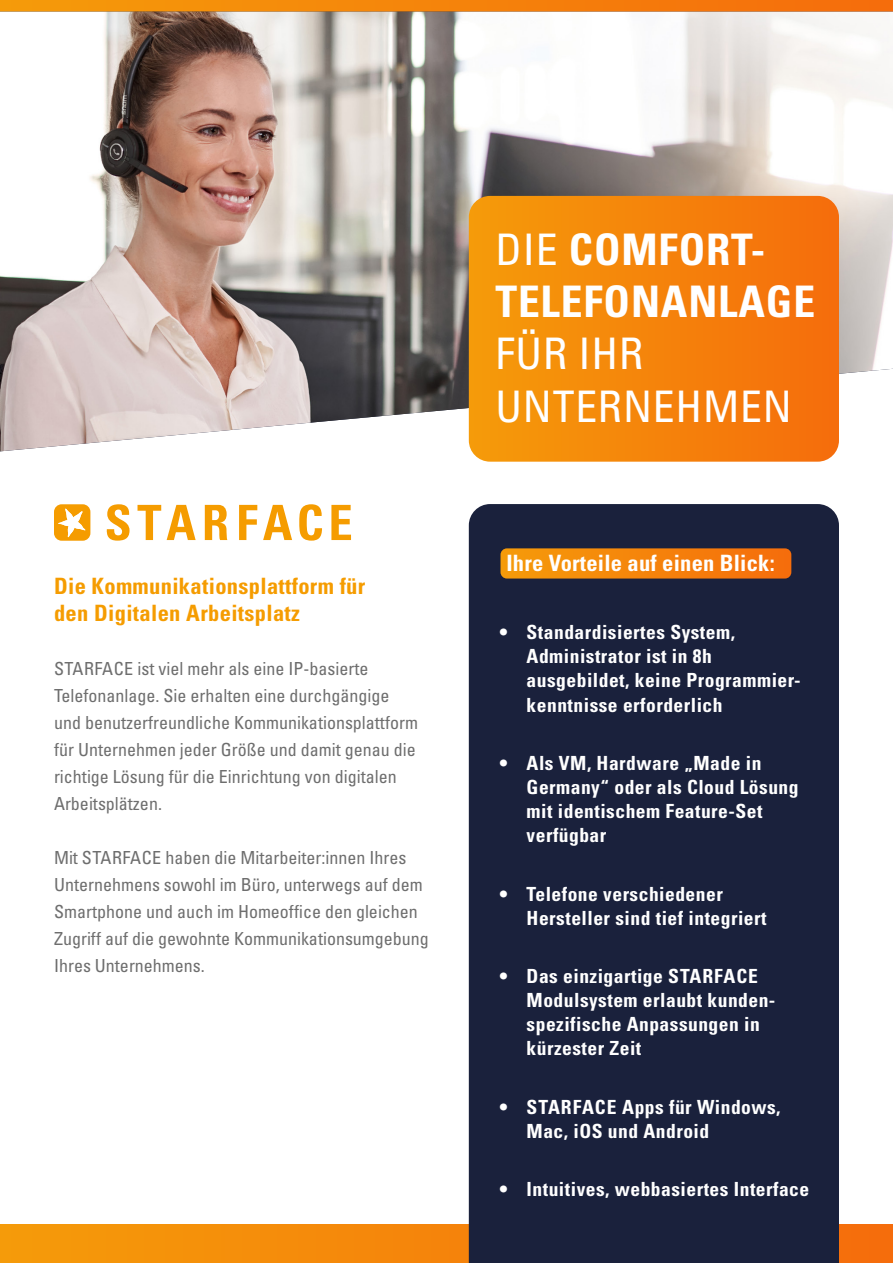
<style>
.page{position:relative;width:893px;height:1263px;background:#fff}
.page>*{position:absolute;margin:0;border:0;box-sizing:border-box;transform-origin:0 0}
.t1{font:700 condensed 43.5px/52.2px "Univers LT Std";letter-spacing:.02em;color:#fff}
.t2{font:condensed 43.5px/52.2px "Univers LT Std";letter-spacing:.02em;color:#fff}
.t3{font:700 condensed 22.5px/27px "Univers LT Std";letter-spacing:.015em;color:#f59c00}
.t4{font:700 condensed 22.5px "Univers LT Std";letter-spacing:.01em;color:#fff}
.t5{font:700 condensed 19.5px/24px "Univers LT Std";letter-spacing:.025em;color:#fff}
.t6{font:condensed 18px/27px "Univers LT Std";color:#6e6e6e}
.s1{font-weight:400}
</style>
<div class="page">
<svg style="left:0;top:1224px;width:893px;height:39px;background:#f48b0a"></svg>
<div style="left:469px;top:504px;width:370px;height:759px;background:#1a213c"></div>
<svg style="left:500px;top:548px;width:291px;height:30px;background:#f1820b"></svg>
<div style="left:0;top:0;width:893px;height:18px;background:linear-gradient(to right,#f59b0a,#f56c0c)"></div>
<img style="left:0;top:12px;width:893px;height:439px">
<svg style="left:469px;top:196px;width:370px;height:266px;background:#f4840c"></svg>
<svg style="left:106px;top:504px;width:24px;height:37px"></svg>
<svg style="left:138px;top:505px;width:23px;height:35px"></svg>
<svg style="left:167px;top:505px;width:29px;height:35px"></svg>
<svg style="left:205px;top:505px;width:22px;height:35px"></svg>
<svg style="left:239px;top:505px;width:18px;height:35px"></svg>
<svg style="left:263px;top:505px;width:29px;height:35px"></svg>
<svg style="left:299px;top:504px;width:23px;height:37px"></svg>
<svg style="left:331px;top:505px;width:20px;height:35px"></svg>
<svg style="left:54px;top:504px;width:36px;height:37px"></svg>
<p class="t3" style="left:54px;top:572px;width:313px">Die Kommunikationsplattform für den Digitalen Arbeitsplatz</p>
<p class="t6" style="left:54px;top:655px;width:365px">STARFACE ist viel mehr als eine IP-basierte Telefonanlage. Sie erhalten eine durchgängige und benutzerfreundliche Kommunikationsplattform für Unternehmen jeder Größe und damit genau die richtige Lösung für die Einrichtung von digitalen Arbeitsplätzen.</p>
<p class="t6" style="left:54px;top:844px;width:376px">Mit STARFACE haben die Mitarbeiter:innen Ihres Unternehmens sowohl im Büro, unterwegs auf dem Smartphone und auch im Homeoffice den gleichen Zugriff auf die gewohnte Kommunikationsumgebung Ihres Unternehmens.</p>
<h1 class="t1" style="left:495px;top:223px;width:321px"><span class="s1">DIE</span> COMFORT-<br>TELEFONANLAGE</h1>
<h1 class="t2" style="left:495px;top:327px;width:298px">FÜR IHR<br>UNTERNEHMEN</h1>
<p class="t4" style="left:506px;top:549px;width:270px">Ihre Vorteile auf einen Blick:</p>
<p class="t5" style="left:527px;top:620px;width:275px;text-indent:-27px">• Standardisiertes System,<br>Administrator ist in 8h ausgebildet, keine Programmier&shy;kenntnisse erforderlich</p>
<p class="t5" style="left:527px;top:751px;width:273px;text-indent:-27px">• Als VM, Hardware „Made in<br>Germany“ oder als Cloud Lösung mit identischem Feature-Set verfügbar</p>
<p class="t5" style="left:527px;top:881px;width:241px;text-indent:-27px">• Telefone verschiedener<br>Hersteller sind tief integriert</p>
<p class="t5" style="left:527px;top:964px;width:250px;text-indent:-27px">• Das einzigartige STARFACE<br>Modulsystem erlaubt kunden&shy;spezifische Anpassungen in kürzester Zeit</p>
<p class="t5" style="left:527px;top:1094px;width:255px;text-indent:-27px">• STARFACE Apps für Windows,<br>Mac, iOS und Android</p>
<p class="t5" style="left:500px;top:1177px;width:311px">• Intuitives, webbasiertes Interface</p>
</div>
